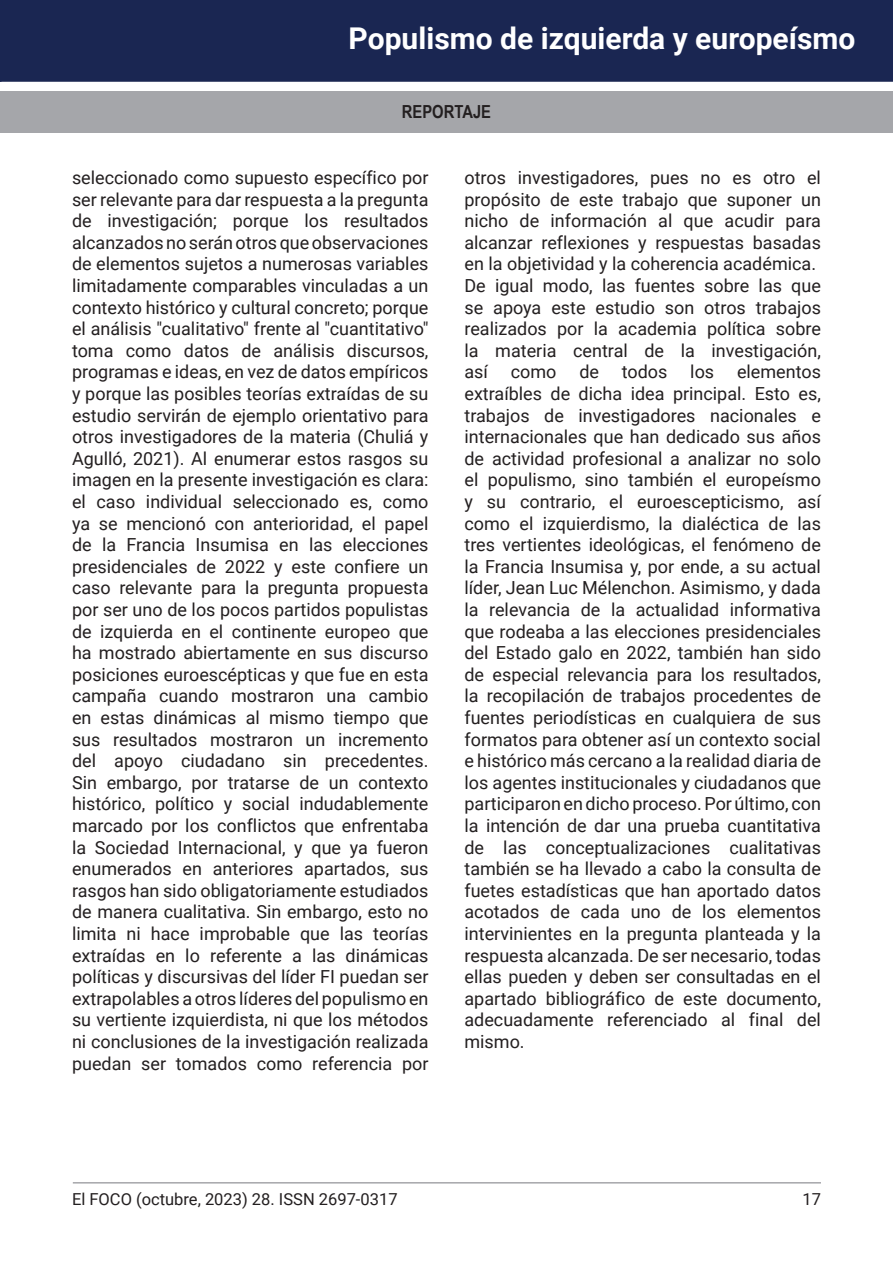
<style>
.page{position:relative;width:893px;height:1263px;background:#fff}
.page>*{position:absolute;margin:0;border:0;box-sizing:border-box;transform-origin:0 0}
.t1{font:700 30px "Roboto";color:#fff}
.t2{font:18px/21.6px "Roboto";color:#231f20;text-align:justify}
.t3{font:700 18px "Arial Narrow";color:#231f20}
.t4{font:16.5px "Roboto";color:#231f20}
</style>
<div class="page">
<div style="left:0;top:0;width:893px;height:82px;background:#1a2652;border:2px solid #1a2652"></div>
<div style="left:0;top:91px;width:893px;height:41px;background:#a5a6aa"></div>
<hr style="left:73px;top:1182px;width:748px;height:1px;background:#a5a6aa">
<h1 class="t1" style="left:349px;top:18px;width:508px">Populismo de izquierda y europeísmo</h1>
<p class="t3" style="left:402px;top:98px;width:91px">REPORTAJE</p>
<p class="t2" style="left:72px;top:166px;width:358px">seleccionado como supuesto específico por ser relevante para dar respuesta a la pregunta de investigación; porque los resultados alcanzados no serán otros que observaciones de elementos sujetos a numerosas variables limitadamente comparables vinculadas a un contexto histórico y cultural concreto; porque el análisis "cualitativo" frente al "cuantitativo" toma como datos de análisis discursos, programas e ideas, en vez de datos empíricos y porque las posibles teorías extraídas de su estudio servirán de ejemplo orientativo para otros investigadores de la materia (Chuliá y Agulló, 2021). Al enumerar estos rasgos su imagen en la presente investigación es clara: el caso individual seleccionado es, como ya se mencionó con anterioridad, el papel de la Francia Insumisa en las elecciones presidenciales de 2022 y este confiere un caso relevante para la pregunta propuesta por ser uno de los pocos partidos populistas de izquierda en el continente europeo que ha mostrado abiertamente en sus discurso posiciones euroescépticas y que fue en esta campaña cuando mostraron una cambio en estas dinámicas al mismo tiempo que sus resultados mostraron un incremento del apoyo ciudadano sin precedentes.<br>Sin embargo, por tratarse de un contexto histórico, político y social indudablemente marcado por los conflictos que enfrentaba la Sociedad Internacional, y que ya fueron enumerados en anteriores apartados, sus rasgos han sido obligatoriamente estudiados de manera cualitativa. Sin embargo, esto no limita ni hace improbable que las teorías extraídas en lo referente a las dinámicas políticas y discursivas del líder FI puedan ser extrapolables a otros líderes del populismo en su vertiente izquierdista, ni que los métodos ni conclusiones de la investigación realizada puedan ser tomados como referencia por</p>
<p class="t2" style="left:464px;top:166px;width:358px;text-align:left">otros investigadores, pues no es otro el propósito de este trabajo que suponer un nicho de información al que acudir para alcanzar reflexiones y respuestas basadas en la objetividad y la coherencia académica.<br>De igual modo, las fuentes sobre las que se apoya este estudio son otros trabajos realizados por la academia política sobre la materia central de la investigación, así</p>
<p class="t2" style="left:464px;top:360px;width:358px;text-indent:273px">elementos extraíbles de dicha idea principal. Esto es, trabajos de investigadores nacionales e internacionales que han dedicado sus años de actividad profesional a analizar no solo el populismo, sino también el europeísmo y su contrario, el euroescepticismo, así como el izquierdismo, la dialéctica de las tres vertientes ideológicas, el fenómeno de la Francia Insumisa y, por ende, a su actual líder, Jean Luc Mélenchon. Asimismo, y dada la relevancia de la actualidad informativa que rodeaba a las elecciones presidenciales del Estado galo en 2022, también han sido de especial relevancia para los resultados, la recopilación de trabajos procedentes de fuentes periodísticas en cualquiera de sus formatos para obtener así un contexto social e histórico más cercano a la realidad diaria de los agentes institucionales y ciudadanos que participaron en dicho proceso. Por último, con la intención de dar una prueba cuantitativa de las conceptualizaciones cualitativas también se ha llevado a cabo la consulta de fuetes estadísticas que han aportado datos acotados de cada uno de los elementos intervinientes en la pregunta planteada y la respuesta alcanzada. De ser necesario, todas ellas pueden y deben ser consultadas en el apartado bibliográfico de este documento, adecuadamente referenciado al final del mismo.</p>
<p class="t2" style="left:511px;top:360px;width:47px">como</p>
<p class="t2" style="left:579px;top:360px;width:21px">de</p>
<p class="t2" style="left:622px;top:360px;width:47px">todos</p>
<p class="t2" style="left:690px;top:360px;width:25px">los</p>
<p class="t4" style="left:72px;top:1188px;width:327px">El FOCO (octubre, 2023) 28. ISSN 2697-0317</p>
<p class="t4" style="left:802px;top:1188px;width:20px">17</p>
</div>
